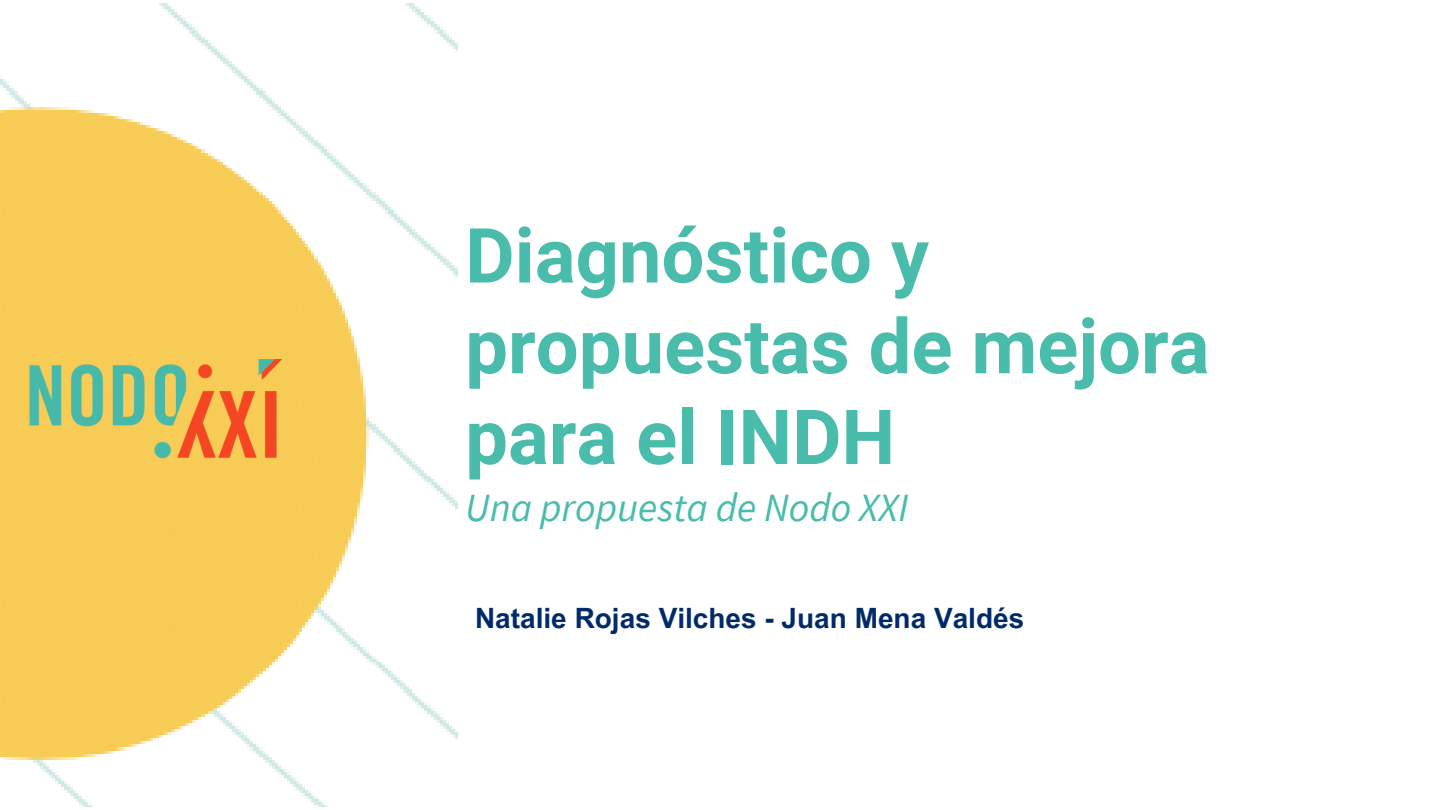
<style>
.page{position:relative;width:1440px;height:810px;background:#fff}
.page>*{position:absolute;margin:0;border:0;box-sizing:border-box;transform-origin:0 0}
.t1{font:700 76px/90.8px "Roboto";color:#49bcab}
.t2{font:italic 40px "Source Sans Pro";color:#49bcab}
.t3{font:700 28px "Arial MT Pro";color:#012a6b}
</style>
<div class="page">
<img style="left:0;top:3px;width:458px;height:804px">
<img style="left:6px;top:359px;width:303px;height:190px">
<p class="t1" style="left:465px;top:211px;width:746px">Diagnóstico y propuestas de mejora para el INDH</p>
<h1 class="t2" style="left:465px;top:482px;width:445px">Una propuesta de Nodo XXI</h1>
<p class="t3" style="left:475px;top:607px;width:551px">Natalie Rojas Vilches - Juan Mena Valdés</p>
</div>
